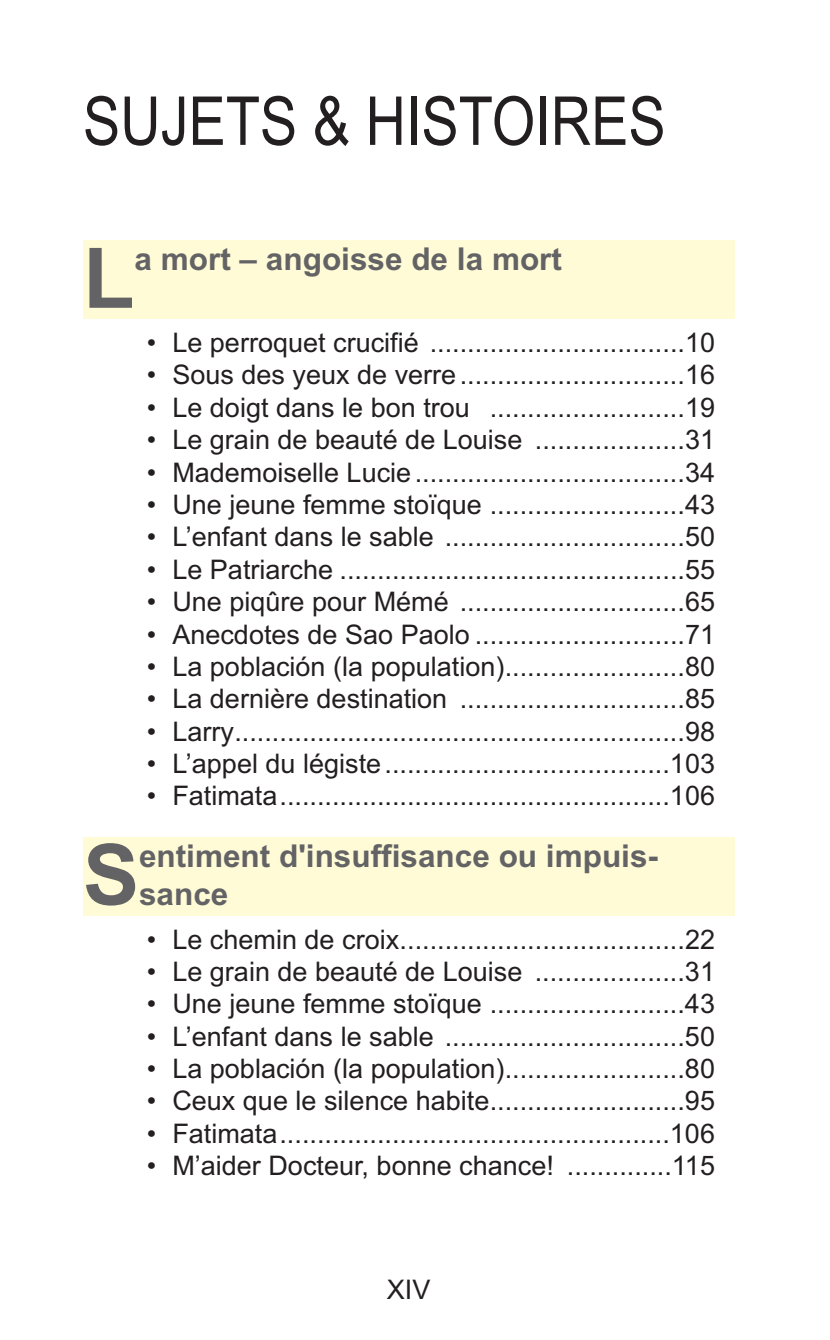
<style>
.page{position:relative;width:830px;height:1340px;background:#fff}
.page>*{position:absolute;margin:0;border:0;box-sizing:border-box;transform-origin:0 0}
.t1{font:700 84.38px "Arial";color:#636366}
.t2{font:67.5px "Arial";color:#231f20;scale:.83 1}
.t3{font:700 31.5px/37.8px "Arial";color:#636366}
.t4{font:27px "Arial";color:#231f20}
</style>
<div class="page">
<div style="left:83px;top:240px;width:650px;height:78px;background:#fffbd6"></div>
<div style="left:83px;top:837px;width:650px;height:78px;background:#fffbd6"></div>
<h2 class="t2" style="left:83px;top:82px;width:703px">SUJETS &amp; HISTOIRES</h2>
<h1 class="t1" style="left:83px;top:229px;width:53px">L</h1>
<p class="t3" style="left:134px;top:240px;width:429px">a mort – angoisse de la mort</p>
<p class="t4" style="left:147px;top:327px;width:569px">• Le perroquet crucifié ..................................10</p>
<p class="t4" style="left:147px;top:359px;width:569px">• Sous des yeux de verre..............................16</p>
<p class="t4" style="left:147px;top:391px;width:569px">• Le doigt dans le bon trou ..........................19</p>
<p class="t4" style="left:147px;top:424px;width:569px">• Le grain de beauté de Louise ....................31</p>
<p class="t4" style="left:147px;top:456px;width:569px">• Mademoiselle Lucie....................................34</p>
<p class="t4" style="left:147px;top:489px;width:569px">• Une jeune femme stoïque ..........................43</p>
<p class="t4" style="left:147px;top:521px;width:569px">• L’enfant dans le sable ................................50</p>
<p class="t4" style="left:147px;top:553px;width:569px">• Le Patriarche ..............................................55</p>
<p class="t4" style="left:147px;top:586px;width:569px">• Une piqûre pour Mémé ..............................65</p>
<p class="t4" style="left:147px;top:618px;width:569px">• Anecdotes de Sao Paolo ............................71</p>
<p class="t4" style="left:147px;top:650px;width:569px">• La población (la population)........................80</p>
<p class="t4" style="left:147px;top:683px;width:569px">• La dernière destination ..............................85</p>
<p class="t4" style="left:147px;top:715px;width:569px">• Larry............................................................98</p>
<p class="t4" style="left:147px;top:748px;width:569px">• L’appel du légiste......................................103</p>
<p class="t4" style="left:147px;top:780px;width:569px">• Fatimata....................................................106</p>
<h1 class="t1" style="left:83px;top:826px;width:58px">S</h1>
<p class="t3" style="left:139px;top:837px;width:518px">entiment d'insuffisance ou impuis&shy;sance</p>
<p class="t4" style="left:147px;top:923px;width:569px">• Le chemin de croix......................................22</p>
<p class="t4" style="left:147px;top:955px;width:569px">• Le grain de beauté de Louise ....................31</p>
<p class="t4" style="left:147px;top:988px;width:569px">• Une jeune femme stoïque ..........................43</p>
<p class="t4" style="left:147px;top:1020px;width:569px">• L’enfant dans le sable ................................50</p>
<p class="t4" style="left:147px;top:1052px;width:569px">• La población (la population)........................80</p>
<p class="t4" style="left:147px;top:1085px;width:569px">• Ceux que le silence habite..........................95</p>
<p class="t4" style="left:147px;top:1117px;width:569px">• Fatimata....................................................106</p>
<p class="t4" style="left:147px;top:1150px;width:569px">• M’aider Docteur, bonne chance! ..............115</p>
<p class="t4" style="left:386px;top:1273px;width:45px">XIV</p>
</div>
